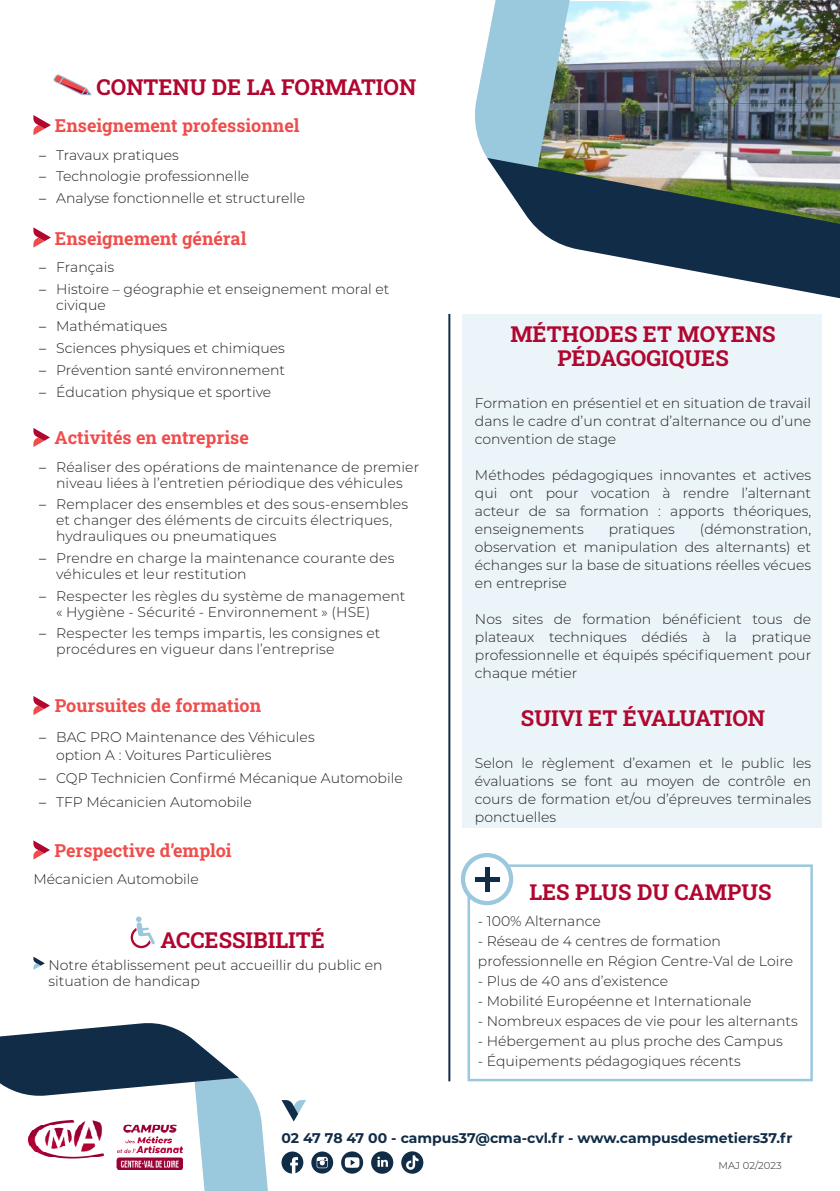
<style>
.page{position:relative;width:840px;height:1191px;background:#fff}
.page>*{position:absolute;margin:0;border:0;box-sizing:border-box;transform-origin:0 0}
.TITRES{font:22px "Roboto Slab";color:#b00630}
.TXT_COURANT{font:22px/24px "Roboto Slab";color:#b00630;text-align:center}
.TXT_COURANT-2{font:18px "Roboto Slab";color:#ef4d4b}
.TXT_COURANT-3{font:300 14px/18px "Montserrat";color:#231f20}
.TITRES-2{font:300 14px/16px "Montserrat";color:#231f20}
.Mini_titre{font:700 14px "Montserrat";color:#102c47}
.TXT_COURANT-4{font:300 10px "Montserrat";color:#231f20}
.s1{font-weight:400}
</style>
<div class="page">
<div style="left:462px;top:314px;width:359px;height:513px;background:#ebf4f8"></div>
<hr style="left:448px;top:314px;width:2px;height:767px;background:#102c47">
<svg style="left:53px;top:74px;width:39px;height:21px"></svg>
<svg style="left:33px;top:115px;width:18px;height:20px"></svg>
<svg style="left:33px;top:227px;width:18px;height:21px"></svg>
<svg style="left:33px;top:428px;width:17px;height:19px"></svg>
<svg style="left:33px;top:696px;width:17px;height:19px"></svg>
<svg style="left:33px;top:840px;width:17px;height:19px"></svg>
<div style="left:467px;top:864px;width:345px;height:217px;border:3px solid #9ac8dd"></div>
<svg style="left:462px;top:855px;width:49px;height:48px"></svg>
<div style="left:460px;top:853px;width:53px;height:52px;border:4px solid #9ac8dd;border-radius:50%"></div>
<div style="left:484px;top:866px;width:5px;height:25px;background:#102c47"></div>
<div style="left:474px;top:876px;width:25px;height:5px;background:#102c47"></div>
<svg style="left:341px;top:1151px;width:22px;height:22px"></svg>
<svg style="left:371px;top:1151px;width:22px;height:22px"></svg>
<svg style="left:0;top:1023px;width:333px;height:168px"></svg>
<svg style="left:401px;top:1151px;width:22px;height:22px"></svg>
<img style="left:28px;top:1120px;width:154px;height:49px">
<img style="left:573px;top:0;width:266px;height:158px">
<svg style="left:131px;top:916px;width:24px;height:32px"></svg>
<svg style="left:33px;top:956px;width:12px;height:14px"></svg>
<img style="left:475px;top:0;width:98px;height:158px">
<svg style="left:487px;top:158px;width:352px;height:175px"></svg>
<p class="TITRES" style="left:96px;top:72px;width:321px">CONTENU DE LA FORMATION</p>
<p class="TXT_COURANT-2" style="left:55px;top:113px;width:246px">Enseignement professionnel</p>
<p class="TXT_COURANT-3" style="left:39px;top:145px;width:141px"><span class="s1">–</span> Travaux pratiques</p>
<p class="TXT_COURANT-3" style="left:39px;top:167px;width:212px"><span class="s1">–</span> Technologie professionnelle</p>
<p class="TXT_COURANT-3" style="left:39px;top:189px;width:267px"><span class="s1">–</span> Analyse fonctionnelle et structurelle</p>
<p class="TXT_COURANT-2" style="left:55px;top:226px;width:193px">Enseignement général</p>
<p class="TXT_COURANT-3" style="left:39px;top:258px;width:76px"><span class="s1">–</span> Français</p>
<p class="TXT_COURANT-3" style="left:56px;top:280px;width:334px;line-height:16px;text-indent:-17px"><span class="s1">–</span> Histoire – géographie et enseignement moral et civique</p>
<p class="TXT_COURANT-3" style="left:39px;top:317px;width:130px"><span class="s1">–</span> Mathématiques</p>
<p class="TXT_COURANT-3" style="left:39px;top:339px;width:247px"><span class="s1">–</span> Sciences physiques et chimiques</p>
<p class="TXT_COURANT-3" style="left:39px;top:360px;width:247px"><span class="s1">–</span> Prévention santé environnement</p>
<p class="TXT_COURANT-3" style="left:39px;top:382px;width:233px"><span class="s1">–</span> Éducation physique et sportive</p>
<p class="TXT_COURANT-2" style="left:54px;top:425px;width:196px">Activités en entreprise</p>
<p class="TXT_COURANT-3" style="left:39px;top:458px;width:381px;line-height:16px;text-align:center"><span class="s1">–</span> Réaliser des opérations de maintenance de premier niveau liées à l’entretien périodique des véhicules</p>
<p class="TXT_COURANT-3" style="left:56px;top:496px;width:353px;line-height:16px;text-indent:-17px"><span class="s1">–</span> Remplacer des ensembles et des sous-ensembles et changer des éléments de circuits électriques, hydrauliques ou pneumatiques</p>
<p class="TXT_COURANT-3" style="left:56px;top:549px;width:340px;line-height:16px;text-indent:-17px"><span class="s1">–</span> Prendre en charge la maintenance courante des véhicules et leur restitution</p>
<p class="TXT_COURANT-3" style="left:56px;top:587px;width:351px;line-height:16px;text-indent:-17px"><span class="s1">–</span> Respecter les règles du système de management « Hygiène - Sécurité - Environnement » (HSE)</p>
<p class="TXT_COURANT-3" style="left:56px;top:625px;width:326px;line-height:16px;text-indent:-17px"><span class="s1">–</span> Respecter les temps impartis, les consignes et procédures en vigueur dans l’entreprise</p>
<p class="TXT_COURANT-2" style="left:55px;top:693px;width:208px">Poursuites de formation</p>
<p class="TXT_COURANT-3" style="left:56px;top:727px;width:260px;text-indent:-17px"><span class="s1">–</span> BAC PRO Maintenance des Véhicules option A : Voitures Particulières</p>
<p class="TXT_COURANT-3" style="left:39px;top:769px;width:365px"><span class="s1">–</span> CQP Technicien Confirmé Mécanique Automobile</p>
<p class="TXT_COURANT-3" style="left:39px;top:792px;width:214px"><span class="s1">–</span> TFP Mécanicien Automobile</p>
<p class="TXT_COURANT-2" style="left:54px;top:838px;width:178px">Perspective d’emploi</p>
<p class="TXT_COURANT-3" style="left:33px;top:869px;width:167px">Mécanicien Automobile</p>
<p class="TITRES" style="left:160px;top:925px;width:166px">ACCESSIBILITÉ</p>
<p class="TITRES-2" style="left:48px;top:956px;width:335px">Notre établissement peut accueillir du public en situation de handicap</p>
<p class="TXT_COURANT" style="left:510px;top:322px;width:266px">MÉTHODES ET MOYENS<br>PÉDAGOGIQUES</p>
<p class="TXT_COURANT-3" style="left:474px;top:394px;width:337px;text-align:justify">Formation en présentiel et en situation de travail dans le cadre d’un contrat d’alternance ou d’une convention de stage</p>
<p class="TXT_COURANT-3" style="left:474px;top:466px;width:337px;text-align:justify">Méthodes pédagogiques innovantes et actives qui ont pour vocation à rendre l’alternant acteur de sa formation : apports théoriques, enseignements</p>
<p class="TXT_COURANT-3" style="left:474px;top:520px;width:337px;text-align:justify;text-indent:225px">(démonstration, observation et manipulation des alternants) et échanges sur la base de situations réelles vécues en entreprise</p>
<p class="TXT_COURANT-3" style="left:474px;top:610px;width:337px;text-align:justify">Nos sites de formation bénéficient tous de plateaux techniques dédiés à la pratique professionnelle et équipés spécifiquement pour chaque métier</p>
<p class="TXT_COURANT" style="left:520px;top:705px;width:246px">SUIVI ET ÉVALUATION</p>
<p class="TXT_COURANT-3" style="left:474px;top:753px;width:337px;text-align:justify">Selon le règlement d’examen et le public les évaluations se font au moyen de contrôle en cours de formation et/ou d’épreuves terminales ponctuelles</p>
<p class="TXT_COURANT-3" style="left:608px;top:520px;width:68px">pratiques</p>
<p class="TITRES" style="left:529px;top:877px;width:243px">LES PLUS DU CAMPUS</p>
<p class="TITRES-2" style="left:477px;top:912px;width:124px">- 100% Alternance</p>
<p class="TXT_COURANT-3" style="left:477px;top:930px;width:316px;line-height:20px">- Réseau de 4 centres de formation professionnelle en Région Centre-Val de Loire</p>
<p class="TXT_COURANT-3" style="left:477px;top:971px;width:192px">- Plus de 40 ans d’existence</p>
<p class="TXT_COURANT-3" style="left:477px;top:991px;width:275px">- Mobilité Européenne et Internationale</p>
<p class="TXT_COURANT-3" style="left:477px;top:1011px;width:321px">- Nombreux espaces de vie pour les alternants</p>
<p class="TXT_COURANT-3" style="left:477px;top:1031px;width:306px">- Hébergement au plus proche des Campus</p>
<p class="TXT_COURANT-3" style="left:477px;top:1051px;width:264px">- Équipements pédagogiques récents</p>
<p class="Mini_titre" style="left:281px;top:1128px;width:512px">02 47 78 47 00 - campus37@cma-cvl.fr - www.campusdesmetiers37.fr</p>
<p class="TXT_COURANT-4" style="left:718px;top:1159px;width:65px">MAJ 02/2023</p>
</div>
